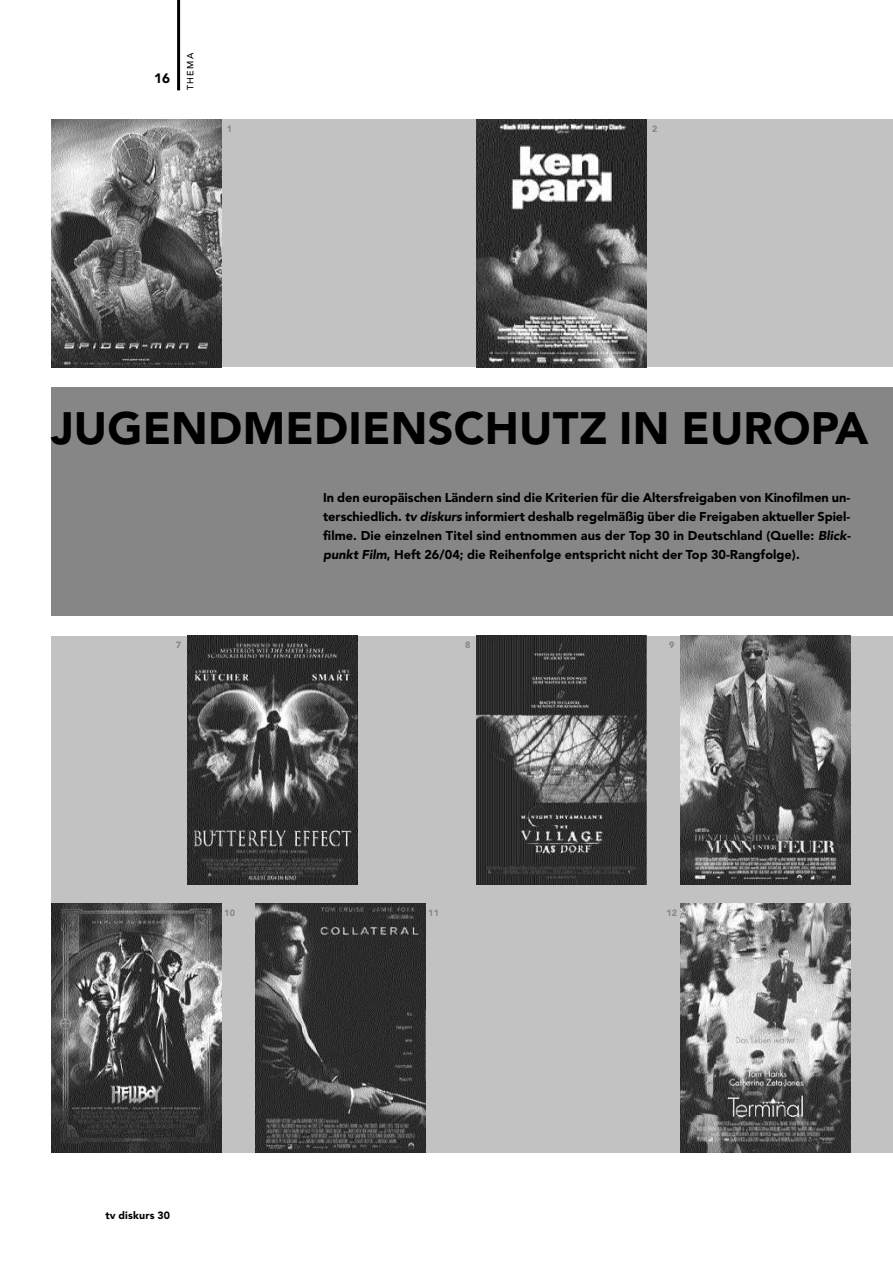
<style>
.page{position:relative;width:893px;height:1263px;background:#fff}
.page>*{position:absolute;margin:0;border:0;box-sizing:border-box;transform-origin:0 0}
.t1{font:900 45px "Avenir";letter-spacing:.005em;color:#000}
.t2{font:900 13.5px "Avenir";color:#000}
.t3{font:900 12.75px/19.2px "Avenir";letter-spacing:.005em;color:#000;text-align:justify}
.t4{font:900 10.5px "Avenir";letter-spacing:.02em;color:#000}
.t5{font:900 9px "Avenir";color:#868686}
.t6{font:500 9px "Avenir";letter-spacing:.165em;color:#000}
.s1{font-style:italic}
</style>
<div class="page">
<div style="left:51px;top:119px;width:842px;height:1033px;background:#c2c2c2"></div>
<div style="left:51px;top:387px;width:842px;height:249px;background:#868686"></div>
<div style="left:51px;top:617px;width:842px;height:19px;background:#fff"></div>
<hr style="left:177px;top:0;width:3px;height:90px;background:#000">
<div style="left:51px;top:368px;width:842px;height:19px;background:#fff"></div>
<img style="left:680px;top:636px;width:170px;height:248px">
<img style="left:476px;top:636px;width:170px;height:248px">
<img style="left:187px;top:636px;width:170px;height:248px">
<img style="left:51px;top:904px;width:170px;height:248px">
<img style="left:255px;top:904px;width:170px;height:248px">
<img style="left:680px;top:904px;width:170px;height:248px">
<img style="left:51px;top:119px;width:170px;height:249px">
<img style="left:476px;top:119px;width:170px;height:249px">
<p class="t2" style="left:154px;top:73px;width:17px">16</p>
<p class="t6" style="left:187px;top:90px;width:39px;rotate:-90deg">THEMA</p>
<p class="t5" style="left:227px;top:125px;width:7px">1</p>
<p class="t5" style="left:652px;top:125px;width:7px">2</p>
<h1 class="t1" style="left:51px;top:410px;width:819px">JUGENDMEDIENSCHUTZ IN EUROPA</h1>
<p class="t3" style="left:323px;top:489px;width:529px">In den europäischen Ländern sind die Kriterien für die Altersfreigaben von Kinofilmen un&shy;terschiedlich. <span class="s1">tv diskurs</span> informiert deshalb regelmäßig über die Freigaben aktueller Spiel&shy;filme. Die einzelnen Titel sind entnommen aus der Top 30 in Deutschland (Quelle: <span class="s1">Blick&shy;punkt Film</span>, Heft 26/04; die Reihenfolge entspricht nicht der Top 30-Rangfolge).</p>
<p class="t5" style="left:176px;top:641px;width:7px">7</p>
<p class="t5" style="left:465px;top:641px;width:7px">8</p>
<p class="t5" style="left:669px;top:641px;width:7px">9</p>
<p class="t5" style="left:224px;top:909px;width:12px">10</p>
<p class="t5" style="left:428px;top:909px;width:12px">11</p>
<p class="t5" style="left:666px;top:909px;width:12px">12</p>
<p class="t4" style="left:105px;top:1211px;width:66px">tv diskurs 30</p>
</div>
